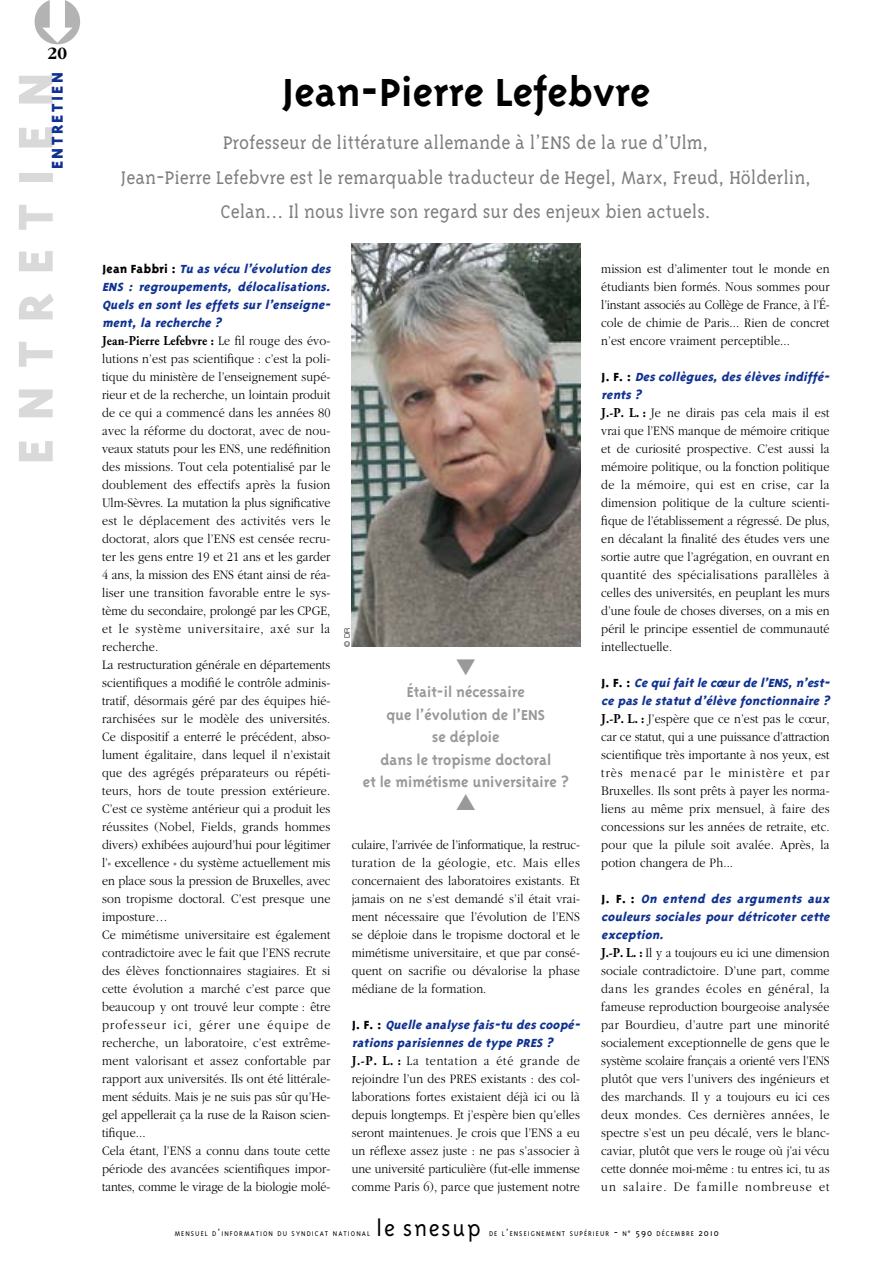
<style>
.page{position:relative;width:893px;height:1262px;background:#fff}
.page>*{position:absolute;margin:0;border:0;box-sizing:border-box;transform-origin:0 0}
.t1{font:800 56.25px "Triplex";letter-spacing:.335em;color:#d9d9d9}
.t2{font:700 45px "Triplex";color:#000}
.t3{font:300 25.5px "Triplex";letter-spacing:.07em;color:#000}
.t4{font:300 21px/34.5px "Triplex Serif";color:#808080;text-align:center}
.t5{font:800 18px "Triplex";letter-spacing:.135em;color:#0e3192}
.t6{font:700 18px "Garamond";color:#000}
.t7{font:700 16.5px/22.5px "Triplex";color:#999;text-align:center}
.t8{font:300 13.5px/18px "Garamond";letter-spacing:.01em;color:#000;text-align:justify;scale:.9 1}
.t9{font:italic 800 13.5px/18px "Triplex";letter-spacing:.01em;color:#0e3192}
.t10{font:700 13.5px "Adobe Garamond";letter-spacing:.015em;color:#000;scale:.9 1}
.t11{font:300 7.8px "Triplex";letter-spacing:.135em;color:#000}
.t12{font:300 7.5px "Helvetica Neue";color:#000}
.s1{font-style:normal;color:#000}
.s2{font-family:"Garamond";font-weight:300}
.s3{font-size:10.5px}
.s4{font-family:"Adobe Garamond";font-weight:700}
</style>
<div class="page">
<img style="left:351px;top:243px;width:229px;height:403px">
<h3 class="t6" style="left:47px;top:47px;width:22px">20</h3>
<h1 class="t1" style="left:14px;top:464px;width:393px;rotate:-90deg">ENTRETIEN</h1>
<h3 class="t5" style="left:50px;top:169px;width:98px;rotate:-90deg">ENTRETIEN</h3>
<h2 class="t2" style="left:281px;top:75px;width:371px">Jean-Pierre Lefebvre</h2>
<h3 class="t4" style="left:120px;top:127px;width:692px">Professeur de littérature allemande à l’ENS de la rue d’Ulm,<br>Jean-Pierre Lefebvre est le remarquable traducteur de Hegel, Marx, Freud, Hölderlin,<br>Celan... Il nous livre son regard sur des enjeux bien actuels.</h3>
<p class="t9" style="left:102px;top:260px;width:232px;text-align:justify"><span class="s1">J e a n F a b b r i :</span> Tu as vécu l’évolution des ENS : regroupements, délocalisations.<br>Quels en sont les effets sur l’enseigne&shy;ment, la recherche ?</p>
<p class="t10" style="left:102px;top:335px;width:255px">Jean-Pierre Lefebvre : <span class="s2">Le fil rouge des évo-</span></p>
<p class="t8" style="left:102px;top:350px;width:255px;text-align:left">lutions n’est pas scientifique : c’est la poli&shy;tique du ministère de l’enseignement supé&shy;rieur et de la recherche, un lointain produit de ce qui a commencé dans les années 80 avec la réforme du doctorat, avec de nou&shy;veaux statuts pour les ENS, une redéfinition des missions. Tout cela potentialisé par le doublement des effectifs après la fusion Ulm-Sèvres. La mutation la plus significative est le déplacement des activités vers le doctorat, alors que l’ENS est censée recru&shy;ter les gens entre 19 et 21 ans et les garder 4 ans, la mission des ENS étant ainsi de réa&shy;liser une transition favorable entre le sys&shy;tème du secondaire, prolongé par les CPGE, et le système universitaire, axé sur la recherche.<br>La restructuration générale en départements scientifiques a modifié le contrôle adminis&shy;tratif, désormais géré par des équipes hié&shy;rarchisées sur le modèle des universités.<br>Ce dispositif a enterré le précédent, abso&shy;lument égalitaire, dans lequel il n’existait que des agrégés préparateurs ou répéti&shy;teurs, hors de toute pression extérieure.<br>C’est ce système antérieur qui a produit les réussites (Nobel, Fields, grands hommes divers) exhibées aujourd’hui pour légitimer l’« excellence » du système actuellement mis en place sous la pression de Bruxelles, avec son tropisme doctoral. C’est presque une imposture…<br>Ce mimétisme universitaire est également contradictoire avec le fait que l’ENS recrute des élèves fonctionnaires stagiaires. Et si cette évolution a marché c’est parce que beaucoup y ont trouvé leur compte : être professeur ici, gérer une équipe de recherche, un laboratoire, c’est extrême&shy;ment valorisant et assez confortable par rapport aux universités. Ils ont été littérale&shy;ment séduits. Mais je ne suis pas sûr qu’He&shy;gel appellerait ça la ruse de la Raison scien&shy;tifique...<br>Cela étant, l’ENS a connu dans toute cette période des avancées scientifiques impor&shy;tantes, comme le virage de la biologie molé-</p>
<p class="t11" style="left:175px;top:1230px;width:197px">MENSUEL D<span class="s3">’</span>INFORMATION DU SYNDICAT NATIONAL</p>
<h3 class="t3" style="left:376px;top:1218px;width:106px">le snesup</h3>
<p class="t11" style="left:489px;top:1230px;width:231px">DE L<span class="s3">’</span>ENSEIGNEMENT SUPÉRIEUR <span class="s3">-</span> N<span class="s3">˚ 590</span> DÉCEMBRE <span class="s3">2010</span></p>
<p class="t8" style="left:601px;top:260px;width:255px">mission est d’alimenter tout le monde en étudiants bien formés. Nous sommes pour l’instant associés au Collège de France, à l’É&shy;cole de chimie de Paris... Rien de concret n’est encore vraiment perceptible...</p>
<p class="t9" style="left:601px;top:368px;width:232px"><span class="s1">J . F . :</span> Des collègues, des élèves indiffé&shy;rents ?</p>
<p class="t8" style="left:601px;top:404px;width:255px"><span class="s4">J.-P. L. :</span> Je ne dirais pas cela mais il est vrai que l’ENS manque de mémoire critique et de curiosité prospective. C’est aussi la mémoire politique, ou la fonction politique de la mémoire, qui est en crise, car la dimension politique de la culture scienti&shy;fique de l’établissement a régressé. De plus, en décalant la finalité des études vers une sortie autre que l’agrégation, en ouvrant en quantité des spécialisations parallèles à celles des universités, en peuplant les murs d’une foule de choses diverses, on a mis en péril le principe essentiel de communauté intellectuelle.</p>
<p class="t9" style="left:601px;top:674px;width:232px"><span class="s1">J . F . :</span> Ce quifait le cœurde l’ENS,n’est&shy;ce pas le statut d ’élève fonctionnaire ?</p>
<p class="t8" style="left:601px;top:710px;width:255px"><span class="s4">J.-P. L. :</span> J’espère que ce n’est pas le cœur, car ce statut, qui a une puissance d’attraction scientifique très importante à nos yeux, est très menacé par le ministère et par Bruxelles. Ils sont prêts à payer les norma&shy;liens au même prix mensuel, à faire des concessions sur les années de retraite, etc. pour que la pilule soit avalée. Après, la potion changera de Ph...</p>
<p class="t9" style="left:601px;top:890px;width:232px;text-align:justify"><span class="s1">J . F . :</span> On entend des arguments aux couleurs sociales pour détricoter cette exception.</p>
<p class="t8" style="left:601px;top:944px;width:255px"><span class="s4">J.-P. L. :</span> Il y a toujours eu ici une dimension sociale contradictoire. D’une part, comme dans les grandes écoles en général, la fameuse reproduction bourgeoise analysée par Bourdieu, d’autre part une minorité socialement exceptionnelle de gens que le système scolaire français a orienté vers l’ENS plutôt que vers l’univers des ingénieurs et des marchands. Il y a toujours eu ici ces deux mondes. Ces dernières années, le spectre s’est un peu décalé, vers le blanc&shy;caviar, plutôt que vers le rouge où j’ai vécu cette donnée moi-même : tu entres ici, tu as un salaire. De famille nombreuse et</p>
<p class="t12" style="left:344px;top:646px;width:20px;rotate:-90deg">© DR</p>
<p class="t7" style="left:363px;top:682px;width:207px">Était-il nécessaire<br>que l’évolution de l’ENS<br>se déploie<br>dans le tropisme doctoral<br>et le mimétisme universitaire ?</p>
<p class="t8" style="left:351px;top:836px;width:255px">culaire, l’arrivée de l’informatique, la restruc&shy;turation de la géologie, etc. Mais elles concernaient des laboratoires existants. Et jamais on ne s’est demandé s’il était vrai&shy;ment nécessaire que l’évolution de l’ENS se déploie dans le tropisme doctoral et le mimétisme universitaire, et que par consé&shy;quent on sacrifie ou dévalorise la phase médiane de la formation.</p>
<p class="t9" style="left:351px;top:1016px;width:232px"><span class="s1">J . F . :</span> Quelle analyse fais-tu des coopé&shy;rations parisiennes de type PRES ?</p>
<p class="t8" style="left:351px;top:1052px;width:255px"><span class="s4">J.-P. L. :</span> La tentation a été grande de rejoindre l’un des PRES existants : des col&shy;laborations fortes existaient déjà ici ou là depuis longtemps. Et j’espère bien qu’elles seront maintenues. Je crois que l’ENS a eu un réflexe assez juste : ne pas s’associer à une université particulière (fut-elle immense comme Paris 6), parce que justement notre</p>
</div>
